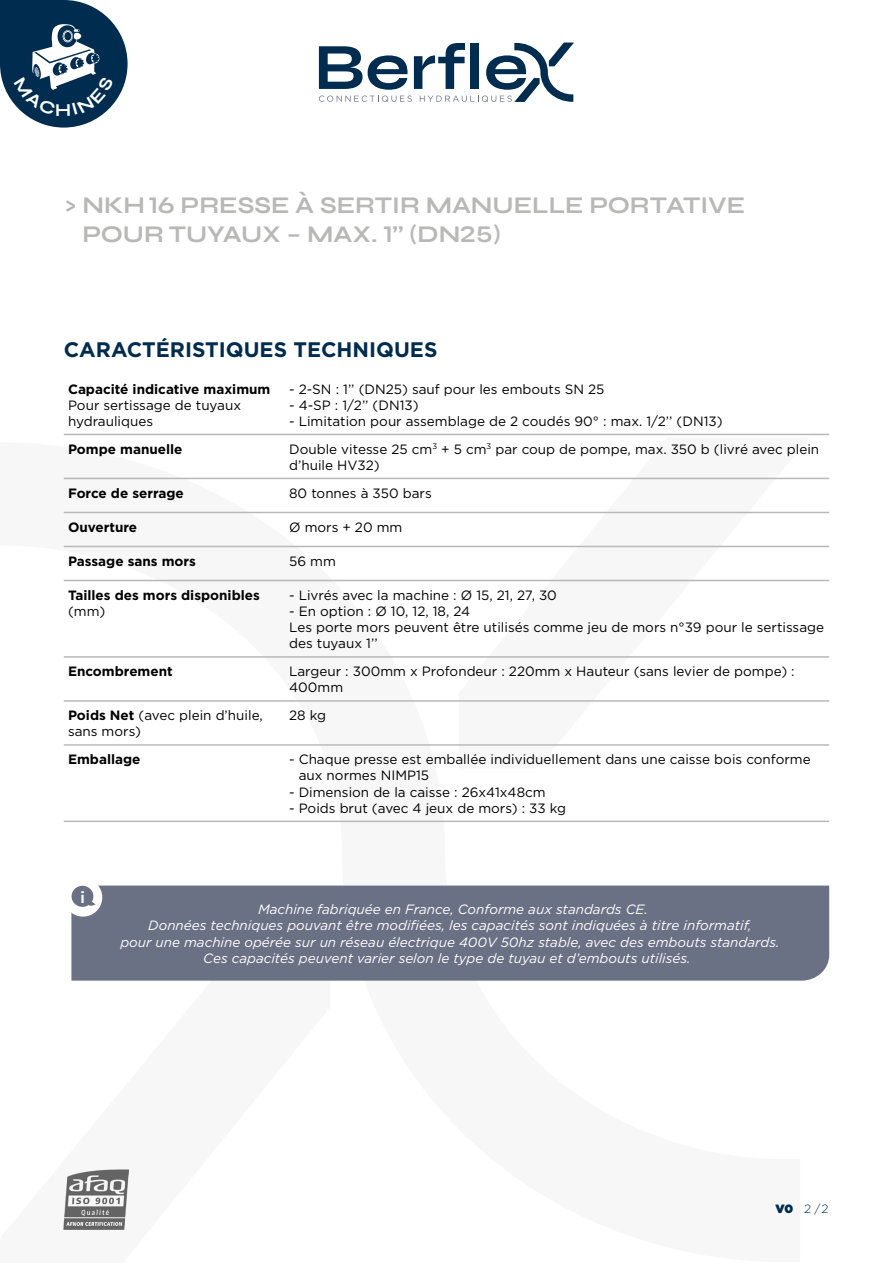
<style>
.page{position:relative;width:893px;height:1263px;background:#fff}
.page>*{position:absolute;margin:0;border:0;box-sizing:border-box;transform-origin:0 0}
.t1{font:24px/28.8px "Syne";color:#b8b9b7}
.t2{font:700 21px "Gotham";color:#002c4f}
.t3{font:16.5px "Syne";color:#fff}
.t4{font:13.5px/16.2px "Gotham";color:#000}
.t5{font:italic 13.5px/16.2px "Gotham";color:#fff;text-align:center}
.t6{font:700 13.5px "Gotham";color:#000}
.t7{font:300 12px "Gotham";color:#002c4f}
.s1{font-weight:700}
.s2{font-weight:900}
</style>
<div class="page">
<svg style="left:63px;top:477px;width:737px;height:346px"></svg>
<svg style="left:459px;top:477px;width:351px;height:291px"></svg>
<img style="left:64px;top:1169px;width:65px;height:60px">
<svg style="left:319px;top:43px;width:255px;height:59px"></svg>
<hr style="left:64px;top:434px;width:221px;height:1px;background:#b8b9b7">
<hr style="left:285px;top:434px;width:544px;height:1px;background:#b8b9b7">
<hr style="left:64px;top:478px;width:221px;height:1px;background:#b8b9b7">
<hr style="left:285px;top:478px;width:544px;height:1px;background:#b8b9b7">
<hr style="left:64px;top:512px;width:221px;height:1px;background:#b8b9b7">
<hr style="left:285px;top:512px;width:544px;height:1px;background:#b8b9b7">
<hr style="left:64px;top:546px;width:221px;height:1px;background:#b8b9b7">
<hr style="left:285px;top:546px;width:544px;height:1px;background:#b8b9b7">
<hr style="left:64px;top:580px;width:221px;height:1px;background:#b8b9b7">
<hr style="left:285px;top:580px;width:544px;height:1px;background:#b8b9b7">
<hr style="left:64px;top:656px;width:221px;height:2px;background:#b8b9b7">
<hr style="left:285px;top:656px;width:544px;height:2px;background:#b8b9b7">
<hr style="left:64px;top:700px;width:221px;height:2px;background:#b8b9b7">
<hr style="left:285px;top:700px;width:544px;height:2px;background:#b8b9b7">
<hr style="left:64px;top:744px;width:221px;height:2px;background:#b8b9b7">
<hr style="left:285px;top:744px;width:544px;height:2px;background:#b8b9b7">
<hr style="left:64px;top:821px;width:221px;height:1px;background:#b8b9b7">
<hr style="left:285px;top:821px;width:544px;height:1px;background:#b8b9b7">
<div style="left:71px;top:885px;width:758px;height:96px;background:#6b7185"></div>
<div style="left:64px;top:878px;width:38px;height:39px;background:#fff;border-radius:50%"></div>
<svg style="left:72px;top:886px;width:24px;height:21px"></svg>
<svg style="left:0;top:0;width:128px;height:128px"></svg>
<h1 class="t1" style="left:82px;top:191px;width:664px;text-indent:-19px">&gt; NKH 16 PRESSE À SERTIR MANUELLE PORTATIVE<br>POUR TUYAUX – MAX. 1’’ (DN25)</h1>
<h2 class="t2" style="left:64px;top:336px;width:375px">CARACTÉRISTIQUES TECHNIQUES</h2>
<p class="t6" style="left:68px;top:380px;width:204px">Capacité indicative maximum</p>
<p class="t4" style="left:68px;top:397px;width:175px">Pour sertissage de tuyaux hydrauliques</p>
<p class="t4" style="left:289px;top:380px;width:317px">- 2-SN : 1’’ (DN25) sauf pour les embouts SN 25</p>
<p class="t4" style="left:289px;top:397px;width:131px">- 4-SP : 1/2’’ (DN13)</p>
<p class="t4" style="left:289px;top:413px;width:435px">- Limitation pour assemblage de 2 coudés 90° : max. 1/2’’ (DN13)</p>
<p class="t6" style="left:68px;top:440px;width:116px">Pompe manuelle</p>
<p class="t4" style="left:289px;top:441px;width:532px">Double vitesse 25 cm<sup>3</sup> + 5 cm<sup>3</sup> par coup de pompe, max. 350 b (livré avec plein d’huile HV32)</p>
<p class="t6" style="left:68px;top:484px;width:117px">Force de serrage</p>
<p class="t4" style="left:289px;top:485px;width:144px">80 tonnes à 350 bars</p>
<p class="t6" style="left:68px;top:518px;width:71px">Ouverture</p>
<p class="t4" style="left:289px;top:519px;width:115px">Ø mors + 20 mm</p>
<p class="t6" style="left:68px;top:552px;width:129px">Passage sans mors</p>
<p class="t4" style="left:289px;top:553px;width:48px">56 mm</p>
<p class="t6" style="left:68px;top:586px;width:193px">Tailles des mors disponibles</p>
<p class="t4" style="left:68px;top:603px;width:39px">(mm)</p>
<p class="t4" style="left:289px;top:587px;width:269px">- Livrés avec la machine : Ø 15, 21, 27, 30</p>
<p class="t4" style="left:289px;top:603px;width:536px">- En option : Ø 10, 12, 18, 24<br>Les porte mors peuvent être utilisés comme jeu de mors n°39 pour le sertissage des tuyaux 1’’</p>
<p class="t6" style="left:68px;top:662px;width:106px">Encombrement</p>
<p class="t4" style="left:289px;top:663px;width:507px">Largeur : 300mm x Profondeur : 220mm x Hauteur (sans levier de pompe) :<br>400mm</p>
<p class="t4" style="left:68px;top:707px;width:196px"><span class="s1">Poids Net</span> (avec plein d’huile, sans mors)</p>
<p class="t4" style="left:289px;top:707px;width:38px">28 kg</p>
<p class="t6" style="left:68px;top:750px;width:74px">Emballage</p>
<p class="t4" style="left:299px;top:751px;width:513px;text-indent:-10px">- Chaque presse est emballée individuellement dans une caisse bois conforme aux normes NIMP15</p>
<p class="t4" style="left:289px;top:783px;width:258px">- Dimension de la caisse : 26x41x48cm</p>
<p class="t4" style="left:289px;top:800px;width:279px">- Poids brut (avec 4 jeux de mors) : 33 kg</p>
<p class="t3" style="left:81px;top:887px;width:6px">i</p>
<p class="t5" style="left:120px;top:901px;width:661px">Machine fabriquée en France, Conforme aux standards CE.<br>Données techniques pouvant être modifiées, les capacités sont indiquées à titre informatif,<br>pour une machine opérée sur un réseau électrique 400V 50hz stable, avec des embouts standards.<br>Ces capacités peuvent varier selon le type de tuyau et d’embouts utilisés.</p>
<p class="t7" style="left:775px;top:1201px;width:55px"><span class="s2">V0</span> 2 / 2</p>
</div>
